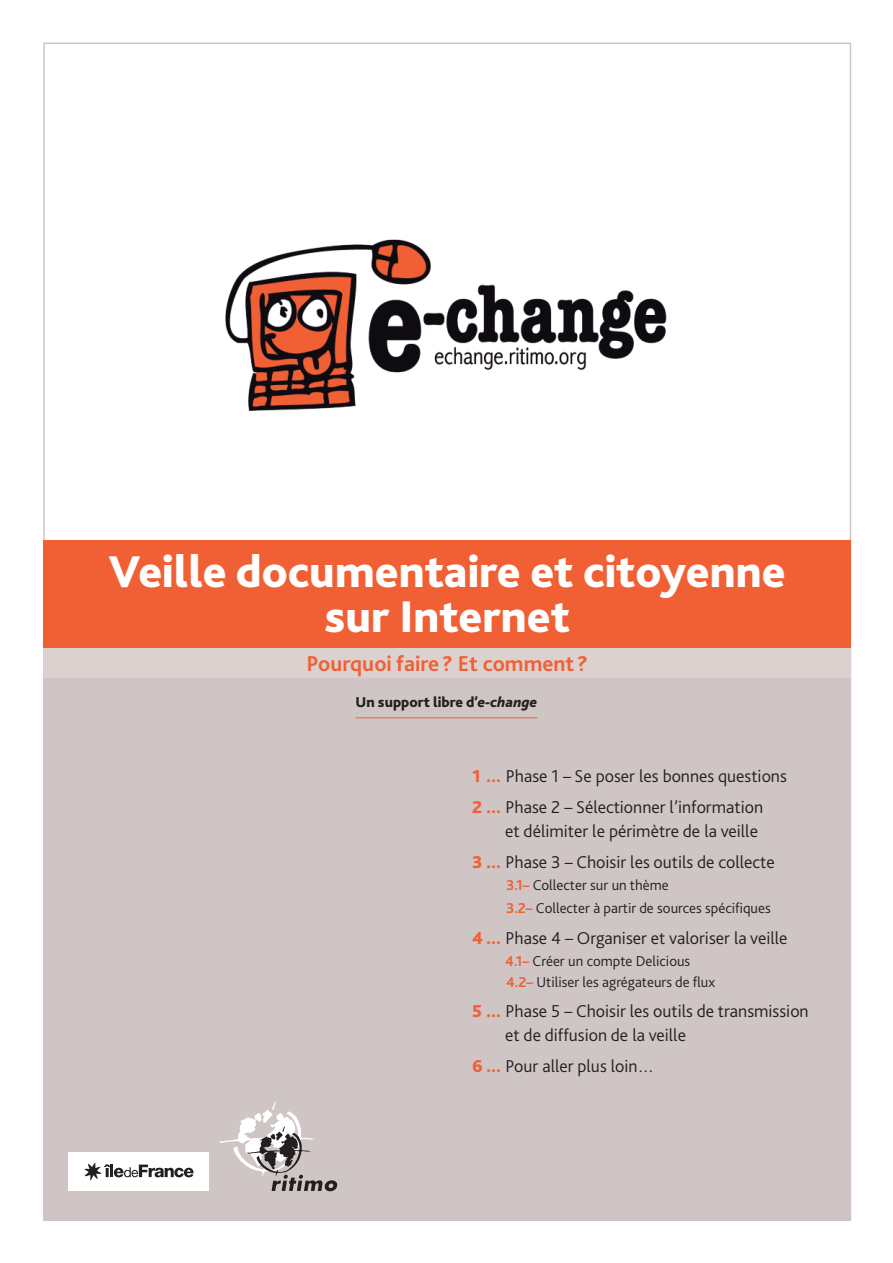
<style>
.page{position:relative;width:893px;height:1263px;background:#fff}
.page>*{position:absolute;margin:0;border:0;box-sizing:border-box;transform-origin:0 0}
.t1{font:800 46.5px/45px "Bliss 2";color:#fff;text-align:center}
.t2{font:700 22.5px "Bliss 2";color:#f16034}
.t3{font:300 18px/31px "Bliss 2";color:#231f20}
.t4{font:300 15px/23.2px "Bliss 2";color:#231f20}
.t5{font:800 15px "Bliss 2";color:#231f20}
.s1{font-style:italic}
.s2{font-weight:800;color:#f16034}
.s3{font-weight:700;color:#f16034}
</style>
<div class="page">
<div style="left:43px;top:540px;width:808px;height:680px;background:#cfc5c4"></div>
<div style="left:43px;top:540px;width:808px;height:108px;background:#f16034"></div>
<img style="left:225px;top:239px;width:442px;height:172px">
<div style="left:69px;top:1152px;width:140px;height:39px;background:#fff"></div>
<svg style="left:84px;top:1163px;width:110px;height:17px"></svg>
<svg style="left:219px;top:1101px;width:118px;height:90px"></svg>
<div style="left:43px;top:648px;width:808px;height:30px;background:#dbd1cf"></div>
<hr style="left:356px;top:717px;width:181px;height:1px;background:#f16034">
<h1 class="t1" style="left:109px;top:554px;width:678px">Veille documentaire et citoyenne sur Internet</h1>
<p class="t2" style="left:306px;top:655px;width:283px">Pourquoi faire ? Et comment ?</p>
<p class="t5" style="left:356px;top:696px;width:183px">Un support libre d’<span class="s1">e-change</span></p>
<p class="t3" style="left:472px;top:762px;width:316px"><span class="s2">1 …</span> Phase 1 – Se poser les bonnes questions<br><span class="s2">2 …</span> Phase 2 – Sélectionner l’information</p>
<p class="t3" style="left:472px;top:817px;width:304px;text-indent:33px">et délimiter le périmètre de la veille<br><span class="s2">3 …</span> Phase 3 – Choisir les outils de collecte</p>
<p class="t4" style="left:506px;top:875px;width:266px"><span class="s3">3.1–</span> Collecter sur un thème<br><span class="s3">3.2–</span> Collecter à partir de sources spécifiques</p>
<p class="t3" style="left:472px;top:925px;width:317px"><span class="s2">4…</span> Phase 4 – Organiser et valoriser la veille</p>
<p class="t4" style="left:505px;top:952px;width:211px;line-height:20.5px"><span class="s3">4.1–</span> Créer un compte Delicious<br><span class="s3">4.2–</span> Utiliser les agrégateurs de flux</p>
<p class="t3" style="left:505px;top:1000px;width:305px;line-height:24.6px;text-indent:-33px"><span class="s2">5 …</span> Phase 5 – Choisir les outils de transmission et de diffusion de la veille</p>
<p class="t3" style="left:472px;top:1052px;width:183px"><span class="s2">6 …</span> Pour aller plus loin…</p>
</div>
